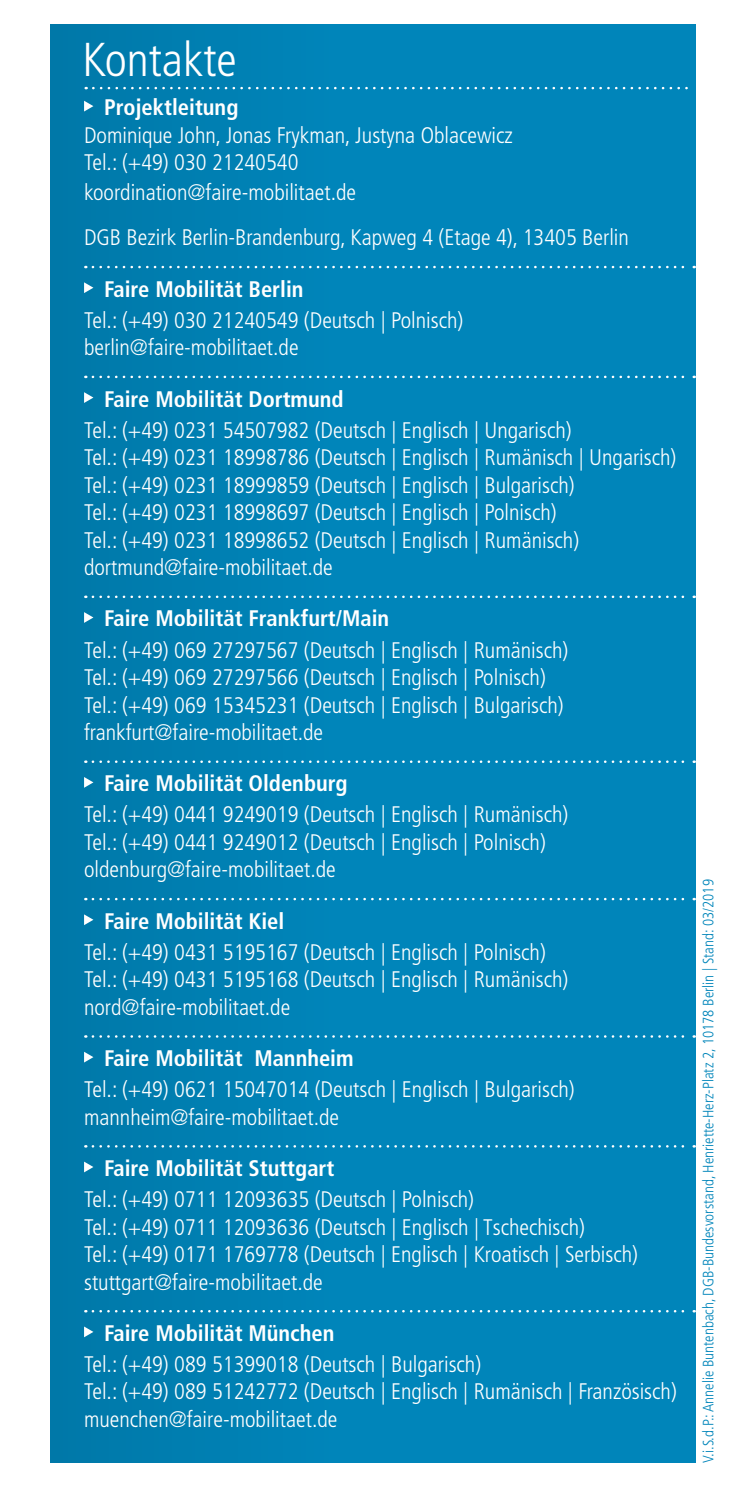
<style>
.page{position:relative;width:745px;height:1489px;background:#fff}
.page>*{position:absolute;margin:0;border:0;box-sizing:border-box;transform-origin:0 0}
.Überschrift_sw{font:300 condensed 47.5px "Frutiger CE";color:#fff}
.fließ_rücks{font:300 condensed 22.5px/27.5px "Frutiger CE";color:#fff}
.fließ{font:300 condensed 22.5px "Frutiger CE";color:#fff}
.Adresse_Head{font:700 condensed 22.5px "Frutiger CE";color:#fff}
.Adresse_Beratungsste{font:700 condensed 22.5px "Frutiger CE";color:#fff}
.t1{font:300 condensed 15px "Frutiger CE";color:#0085ba}
</style>
<div class="page">
<div style="left:50px;top:25px;width:645px;height:1436px;background:linear-gradient(to right,#007cad,#0088bf)"></div>
<svg style="left:93px;top:87px;width:603px;height:2px"></svg>
<svg style="left:93px;top:266px;width:601px;height:2px"></svg>
<svg style="left:93px;top:375px;width:601px;height:3px;background:#359cc5"></svg>
<svg style="left:93px;top:595px;width:601px;height:3px;background:#369cc5"></svg>
<svg style="left:93px;top:760px;width:601px;height:3px;background:#369dc6"></svg>
<svg style="left:93px;top:897px;width:601px;height:3px;background:#329bc4"></svg>
<svg style="left:93px;top:1035px;width:601px;height:2px"></svg>
<svg style="left:93px;top:1144px;width:601px;height:3px;background:#2c98c3"></svg>
<svg style="left:93px;top:1309px;width:601px;height:3px;background:#2f99c4"></svg>
<svg style="left:84px;top:101px;width:9px;height:10px"></svg>
<svg style="left:84px;top:282px;width:9px;height:11px"></svg>
<svg style="left:84px;top:392px;width:9px;height:11px"></svg>
<svg style="left:84px;top:612px;width:9px;height:11px"></svg>
<svg style="left:84px;top:777px;width:9px;height:10px"></svg>
<svg style="left:84px;top:914px;width:9px;height:11px"></svg>
<svg style="left:84px;top:1051px;width:9px;height:11px"></svg>
<svg style="left:84px;top:1161px;width:9px;height:11px"></svg>
<svg style="left:84px;top:1326px;width:9px;height:11px"></svg>
<p class="Überschrift_sw" style="left:83px;top:32px;width:155px">Kontakte</p>
<p class="Adresse_Beratungsste" style="left:104px;top:94px;width:136px">Projektleitung</p>
<p class="fließ_rücks" style="left:84px;top:121px;width:430px">Dominique John, Jonas Frykman, Justyna Oblacewicz</p>
<p class="fließ_rücks" style="left:84px;top:149px;width:216px">Tel.: (+49) 030 21240540</p>
<p class="fließ_rücks" style="left:84px;top:179px;width:273px">koordination@faire-mobilitaet.de</p>
<p class="fließ_rücks" style="left:84px;top:224px;width:546px">DGB Bezirk Berlin-Brandenburg, Kapweg 4 (Etage 4), 13405 Berlin</p>
<p class="Adresse_Head" style="left:104px;top:276px;width:201px">Faire Mobilität Berlin</p>
<p class="fließ_rücks" style="left:84px;top:306px;width:380px">Tel.: (+49) 030 21240549 (Deutsch | Polnisch)</p>
<p class="fließ_rücks" style="left:84px;top:334px;width:216px">berlin@faire-mobilitaet.de</p>
<p class="Adresse_Head" style="left:104px;top:386px;width:241px">Faire Mobilität Dortmund</p>
<p class="fließ_rücks" style="left:84px;top:416px;width:593px">Tel.: (+49) 0231 54507982 (Deutsch | Englisch | Ungarisch)<br>Tel.: (+49) 0231 18998786 (Deutsch | Englisch | Rumänisch | Ungarisch)</p>
<p class="fließ_rücks" style="left:84px;top:471px;width:491px">Tel.: (+49) 0231 18999859 (Deutsch | Englisch | Bulgarisch)</p>
<p class="fließ_rücks" style="left:84px;top:499px;width:474px">Tel.: (+49) 0231 18998697 (Deutsch | Englisch | Polnisch)</p>
<p class="fließ_rücks" style="left:84px;top:526px;width:496px">Tel.: (+49) 0231 18998652 (Deutsch | Englisch | Rumänisch)</p>
<p class="fließ_rücks" style="left:84px;top:554px;width:250px">dortmund@faire-mobilitaet.de</p>
<p class="Adresse_Head" style="left:104px;top:605px;width:286px">Faire Mobilität Frankfurt/Main</p>
<p class="fließ" style="left:84px;top:637px;width:485px">Tel.: (+49) 069 27297567 (Deutsch | Englisch | Rumänisch)</p>
<p class="fließ" style="left:84px;top:664px;width:463px">Tel.: (+49) 069 27297566 (Deutsch | Englisch | Polnisch)</p>
<p class="fließ" style="left:84px;top:692px;width:481px">Tel.: (+49) 069 15345231 (Deutsch | Englisch | Bulgarisch)</p>
<p class="fließ" style="left:84px;top:719px;width:240px">frankfurt@faire-mobilitaet.de</p>
<p class="Adresse_Head" style="left:104px;top:770px;width:245px">Faire Mobilität Oldenburg</p>
<p class="fließ_rücks" style="left:84px;top:801px;width:485px">Tel.: (+49) 0441 9249019 (Deutsch | Englisch | Rumänisch)</p>
<p class="fließ_rücks" style="left:84px;top:828px;width:463px">Tel.: (+49) 0441 9249012 (Deutsch | Englisch | Polnisch)</p>
<p class="fließ_rücks" style="left:84px;top:856px;width:253px">oldenburg@faire-mobilitaet.de</p>
<p class="Adresse_Head" style="left:104px;top:908px;width:181px">Faire Mobilität Kiel</p>
<p class="fließ_rücks" style="left:84px;top:938px;width:463px">Tel.: (+49) 0431 5195167 (Deutsch | Englisch | Polnisch)</p>
<p class="fließ_rücks" style="left:84px;top:966px;width:485px">Tel.: (+49) 0431 5195168 (Deutsch | Englisch | Rumänisch)</p>
<p class="fließ_rücks" style="left:84px;top:993px;width:207px">nord@faire-mobilitaet.de</p>
<p class="Adresse_Head" style="left:104px;top:1045px;width:251px">Faire Mobilität Mannheim</p>
<p class="fließ" style="left:84px;top:1076px;width:491px">Tel.: (+49) 0621 15047014 (Deutsch | Englisch | Bulgarisch)</p>
<p class="fließ" style="left:84px;top:1103px;width:256px">mannheim@faire-mobilitaet.de</p>
<p class="Adresse_Head" style="left:104px;top:1155px;width:231px">Faire Mobilität Stuttgart</p>
<p class="fließ_rücks" style="left:84px;top:1185px;width:391px">Tel.: (+49) 0711 12093635 (Deutsch | Polnisch)</p>
<p class="fließ_rücks" style="left:84px;top:1213px;width:555px">Tel.: (+49) 0711 12093636 (Deutsch | Englisch | Tschechisch)<br>Tel.: (+49) 0171 1769778 (Deutsch | Englisch | Kroatisch | Serbisch)</p>
<p class="fließ_rücks" style="left:84px;top:1268px;width:240px">stuttgart@faire-mobilitaet.de</p>
<p class="Adresse_Head" style="left:104px;top:1319px;width:231px">Faire Mobilität München</p>
<p class="fließ_rücks" style="left:84px;top:1350px;width:398px">Tel.: (+49) 089 51399018 (Deutsch | Bulgarisch)</p>
<p class="fließ_rücks" style="left:84px;top:1377px;width:594px">Tel.: (+49) 089 51242772 (Deutsch | Englisch | Rumänisch | Französisch)</p>
<p class="fließ_rücks" style="left:84px;top:1405px;width:255px">muenchen@faire-mobilitaet.de</p>
<p class="t1" style="left:699px;top:1462px;width:585px;rotate:-90deg">V.i.S.d.P.: Annelie Buntenbach, DGB-Bundesvorstand, Henriette-Herz-Platz 2, 10178 Berlin | Stand: 03/2019</p>
</div>
